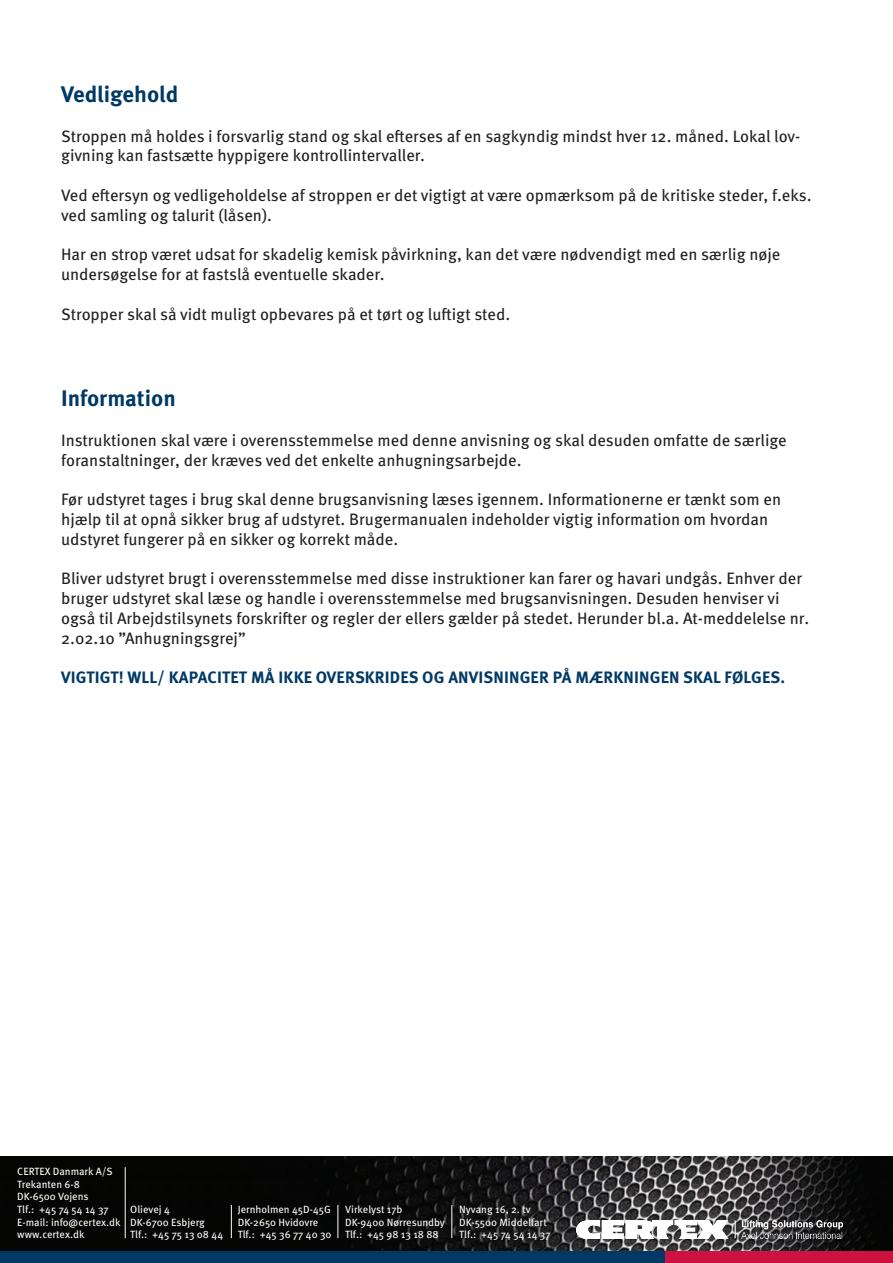
<style>
.page{position:relative;width:893px;height:1263px;background:#fff}
.page>*{position:absolute;margin:0;border:0;box-sizing:border-box;transform-origin:0 0}
.t1{font:700 22.5px "Meta Pro";color:#003965}
.t2{font:16.5px/19.8px "Meta Pro";color:#231f20}
.t3{font:700 16.5px "Meta Pro";letter-spacing:.01em;color:#003965}
.t4{font:10.5px/12.6px "Meta Pro";color:#fff}
</style>
<div class="page">
<img style="left:0;top:1157px;width:893px;height:94px">
<div style="left:0;top:1251px;width:666px;height:12px;background:#003965"></div>
<div style="left:666px;top:1251px;width:227px;height:12px;background:#cd1141"></div>
<hr style="left:451px;top:1205px;width:1px;height:33px;background:#fff">
<hr style="left:125px;top:1167px;width:1px;height:71px;background:#fff">
<hr style="left:338px;top:1205px;width:1px;height:33px;background:#fff">
<hr style="left:231px;top:1205px;width:1px;height:33px;background:#fff">
<img style="left:576px;top:1220px;width:267px;height:18px">
<svg style="left:735px;top:1220px;width:1px;height:18px"></svg>
<p class="t1" style="left:61px;top:77px;width:119px">Vedligehold</p>
<p class="t2" style="left:61px;top:125px;width:741px">Stroppen må holdes i forsvarlig stand og skal efterses af en sagkyndig mindst hver 12. måned. Lokal lov&shy;givning kan fastsætte hyppigere kontrollintervaller.</p>
<p class="t2" style="left:61px;top:184px;width:752px">Ved eftersyn og vedligeholdelse af stroppen er det vigtigt at være opmærksom på de kritiske steder, f.eks. ved samling og talurit (låsen).</p>
<p class="t2" style="left:61px;top:244px;width:721px">Har en strop været udsat for skadelig kemisk påvirkning, kan det være nødvendigt med en særlig nøje undersøgelse for at fastslå eventuelle skader.</p>
<p class="t2" style="left:61px;top:303px;width:451px">Stropper skal så vidt muligt opbevares på et tørt og luftigt sted.</p>
<p class="t1" style="left:61px;top:381px;width:116px">Information</p>
<p class="t2" style="left:61px;top:429px;width:727px">Instruktionen skal være i overensstemmelse med denne anvisning og skal desuden omfatte de særlige foranstaltninger, der kræves ved det enkelte anhugningsarbejde.</p>
<p class="t2" style="left:61px;top:488px;width:721px">Før udstyret tages i brug skal denne brugsanvisning læses igennem. Informationerne er tænkt som en hjælp til at opnå sikker brug af udstyret. Brugermanualen indeholder vigtig information om hvordan</p>
<p class="t2" style="left:61px;top:528px;width:339px">udstyret fungerer på en sikker og korrekt måde.</p>
<p class="t2" style="left:61px;top:568px;width:750px">Bliver udstyret brugt i overensstemmelse med disse instruktioner kan farer og havari undgås. Enhver der bruger udstyret skal læse og handle i overensstemmelse med brugsanvisningen. Desuden henviser vi også til Arbejdstilsynets forskrifter og regler der ellers gælder på stedet. Herunder bl.a. At-meddelelse nr.<br>2.02.10 ”Anhugningsgrej”</p>
<p class="t3" style="left:61px;top:665px;width:725px">VIGTIGT! WLL/ KAPACITET MÅ IKKE OVERSKRIDES OG ANVISNINGER PÅ MÆRKNINGEN SKAL FØLGES.</p>
<p class="t4" style="left:17px;top:1164px;width:105px">CERTEX Danmark A/S<br>Trekanten 6-8<br>DK-6500 Vojens<br>Tlf.: +45 74 54 14 37<br>E-mail: info@certex.dk www.certex.dk</p>
<p class="t4" style="left:238px;top:1202px;width:95px">Jernholmen 45D-45G<br>DK-2650 Hvidovre<br>Tlf.: +45 36 77 40 30</p>
<p class="t4" style="left:345px;top:1202px;width:101px">Virkelyst 17b<br>DK-9400 Nørresundby<br>Tlf.: +45 98 13 18 88</p>
<p class="t4" style="left:130px;top:1202px;width:94px">Olievej 4<br>DK-6700 Esbjerg<br>Tlf.: +45 75 13 08 44</p>
<p class="t4" style="left:459px;top:1202px;width:93px">Nyvang 16, 2. tv<br>DK-5500 Middelfart<br>Tlf.: +45 74 54 14 37</p>
</div>
